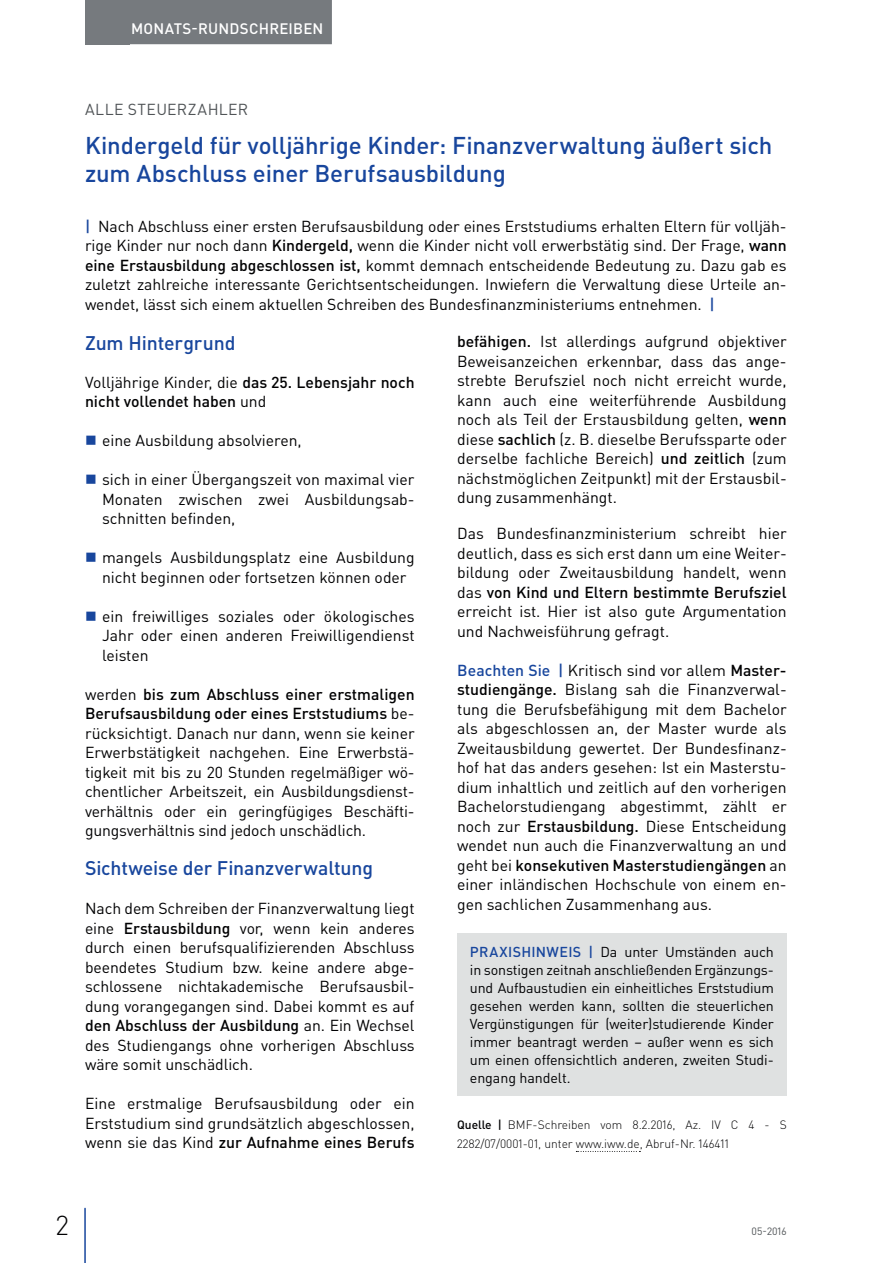
<style>
.page{position:relative;width:893px;height:1263px;background:#fff}
.page>*{position:absolute;margin:0;border:0;box-sizing:border-box;transform-origin:0 0}
.t1{font:300 27px "DIN Pro";color:#000002}
.t2{font:500 24px/28.5px "DIN Pro";letter-spacing:-.005em;color:#18469d}
.t3{font:500 19.5px "DIN Pro";letter-spacing:-.005em;color:#18469d}
.t4{font:15.75px/19.5px "DIN Pro";color:#000002;text-align:justify}
.t5{font:500 15.75px/19.5px "DIN Pro";color:#000002}
.t6{font:15.75px "DIN Pro";letter-spacing:.025em;color:#505457}
.t7{font:500 15px "DIN Pro";letter-spacing:.015em;color:#fff}
.t8{font:14.25px/18px "DIN Pro";letter-spacing:-.005em;color:#000002;text-align:justify}
.t9{font:300 12px/19.5px "DIN Pro";color:#000002}
.t10{font:10.5px "DIN Pro";color:#505457}
.s1{font-weight:500;color:#18469d}
.s2{font-weight:500}
.s3{font-weight:400}
</style>
<div class="page">
<div style="left:85px;top:0;width:45px;height:44px;background:#767a7e"></div>
<hr style="left:84px;top:1208px;width:2px;height:55px;background:#18469d">
<div style="left:122px;top:0;width:210px;height:44px;background:#767a7e"></div>
<svg style="left:576px;top:1151px;width:64px;height:1px"></svg>
<div style="left:457px;top:933px;width:330px;height:162px;background:#dfe1e1"></div>
<p class="t7" style="left:131px;top:18px;width:194px">MONATS-RUNDSCHREIBEN</p>
<p class="t6" style="left:85px;top:98px;width:165px">ALLE STEUERZAHLER</p>
<h2 class="t2" style="left:85px;top:130px;width:689px">Kindergeld für volljährige Kinder: Finanzverwaltung äußert sich zum Abschluss einer Berufsausbildung</h2>
<p class="t4" style="left:85px;top:216px;width:703px"><span class="s1">|</span> Nach Abschluss einer ersten Berufsausbildung oder eines Erststudiums erhalten Eltern für volljäh&shy;rige Kinder nur noch dann <span class="s2">Kindergeld,</span> wenn die Kinder nicht voll erwerbstätig sind. Der Frage, <span class="s2">wann eine Erstausbildung abgeschlossen ist,</span> kommt demnach entscheidende Bedeutung zu. Dazu gab es zuletzt zahlreiche interessante Gerichtsentscheidungen. Inwiefern die Verwaltung diese Urteile an&shy;wendet, lässt sich einem aktuellen Schreiben des Bundesfinanzministeriums entnehmen. <span class="s1">|</span></p>
<p class="t3" style="left:85px;top:330px;width:152px">Zum Hintergrund</p>
<p class="t5" style="left:85px;top:372px;width:331px"><span class="s3">Volljährige Kinder, die</span> das 25. Lebensjahr noch nicht vollendet haben <span class="s3">und</span></p>
<p class="t4" style="left:102px;top:430px;width:201px">eine Ausbildung absolvieren,</p>
<p class="t4" style="left:102px;top:469px;width:314px">sich in einer Übergangszeit von maximal vier Monaten zwischen zwei Ausbildungsab&shy;schnitten befinden,</p>
<p class="t4" style="left:102px;top:547px;width:314px">mangels Ausbildungsplatz eine Ausbildung nicht beginnen oder fortsetzen können oder</p>
<p class="t4" style="left:102px;top:606px;width:314px">ein freiwilliges soziales oder ökologisches Jahr oder einen anderen Freiwilligendienst leisten</p>
<p class="t4" style="left:85px;top:684px;width:331px">werden <span class="s2">bis zum Abschluss einer erstmaligen Berufsausbildung oder eines Erststudiums</span> be&shy;rücksichtigt. Danach nur dann, wenn sie keiner Erwerbstätigkeit nachgehen. Eine Erwerbstä&shy;tigkeit mit bis zu 20 Stunden regelmäßiger wö&shy;chentlicher Arbeitszeit, ein Ausbildungsdienst&shy;verhältnis oder ein geringfügiges Beschäfti&shy;gungsverhältnis sind jedoch unschädlich.</p>
<p class="t3" style="left:85px;top:855px;width:290px">Sichtweise der Finanzverwaltung</p>
<p class="t4" style="left:85px;top:898px;width:331px">Nach dem Schreiben der Finanzverwaltung liegt eine <span class="s2">Erstausbildung</span> vor, wenn kein anderes durch einen berufsqualifizierenden Abschluss beendetes Studium bzw. keine andere abge&shy;schlossene nichtakademische Berufsausbil&shy;dung vorangegangen sind. Dabei kommt es auf <span class="s2">den Abschluss der Ausbildung</span> an. Ein Wechsel des Studiengangs ohne vorherigen Abschluss wäre somit unschädlich.</p>
<p class="t4" style="left:85px;top:1093px;width:331px">Eine erstmalige Berufsausbildung oder ein Erststudium sind grundsätzlich abgeschlossen, wenn sie das Kind <span class="s2">zur Aufnahme eines Berufs</span></p>
<p class="t4" style="left:457px;top:331px;width:331px"><span class="s2">befähigen.</span> Ist allerdings aufgrund objektiver Beweisanzeichen erkennbar, dass das ange&shy;strebte Berufsziel noch nicht erreicht wurde, kann auch eine weiterführende Ausbildung noch als Teil der Erstausbildung gelten, <span class="s2">wenn </span>diese <span class="s2">sachlich</span> (z. B. dieselbe Berufssparte oder derselbe fachliche Bereich) <span class="s2">und zeitlich</span> (zum nächstmöglichen Zeitpunkt) mit der Erstausbil&shy;dung zusammenhängt.</p>
<p class="t4" style="left:457px;top:523px;width:331px">Das Bundesfinanzministerium schreibt hier deutlich, dass es sich erst dann um eine Weiter&shy;bildung oder Zweitausbildung handelt, wenn das <span class="s2">von Kind und Eltern bestimmte Berufsziel </span>erreicht ist. Hier ist also gute Argumentation und Nachweisführung gefragt.</p>
<p class="t4" style="left:457px;top:660px;width:331px"><span class="s1">Beachten Sie |</span> Kritisch sind vor allem <span class="s2">Master&shy;studiengänge.</span> Bislang sah die Finanzverwal&shy;tung die Berufsbefähigung mit dem Bachelor als abgeschlossen an, der Master wurde als Zweitausbildung gewertet. Der Bundesfinanz&shy;hof hat das anders gesehen: Ist ein Masterstu&shy;dium inhaltlich und zeitlich auf den vorherigen Bachelorstudiengang abgestimmt, zählt er noch zur <span class="s2">Erstausbildung.</span> Diese Entscheidung wendet nun auch die Finanzverwaltung an und geht bei <span class="s2">konsekutiven Masterstudiengängen</span> an einer inländischen Hochschule von einem en&shy;gen sachlichen Zusammenhang aus.</p>
<p class="t8" style="left:470px;top:942px;width:306px"><span class="s1">PRAXISHINWEIS |</span> Da unter Umständen auch in sonstigen zeitnah anschließenden Ergänzungs&shy;und Aufbaustudien ein einheitliches Erststudium gesehen werden kann, sollten die steuerlichen Vergünstigungen für (weiter)studierende Kinder immer beantragt werden – außer wenn es sich um einen offensichtlich anderen, zweiten Studi&shy;engang handelt.</p>
<p class="t9" style="left:457px;top:1114px;width:331px"><span class="s2">Quelle |</span> BMF-Schreiben vom 8.2.2016, Az. IV C 4 - S<br>2282/07/0001-01, unter www.iww.de, Abruf-Nr. 146411</p>
<h1 class="t1" style="left:56px;top:1207px;width:14px">2</h1>
<p class="t10" style="left:752px;top:1224px;width:37px">05-2016</p>
</div>
